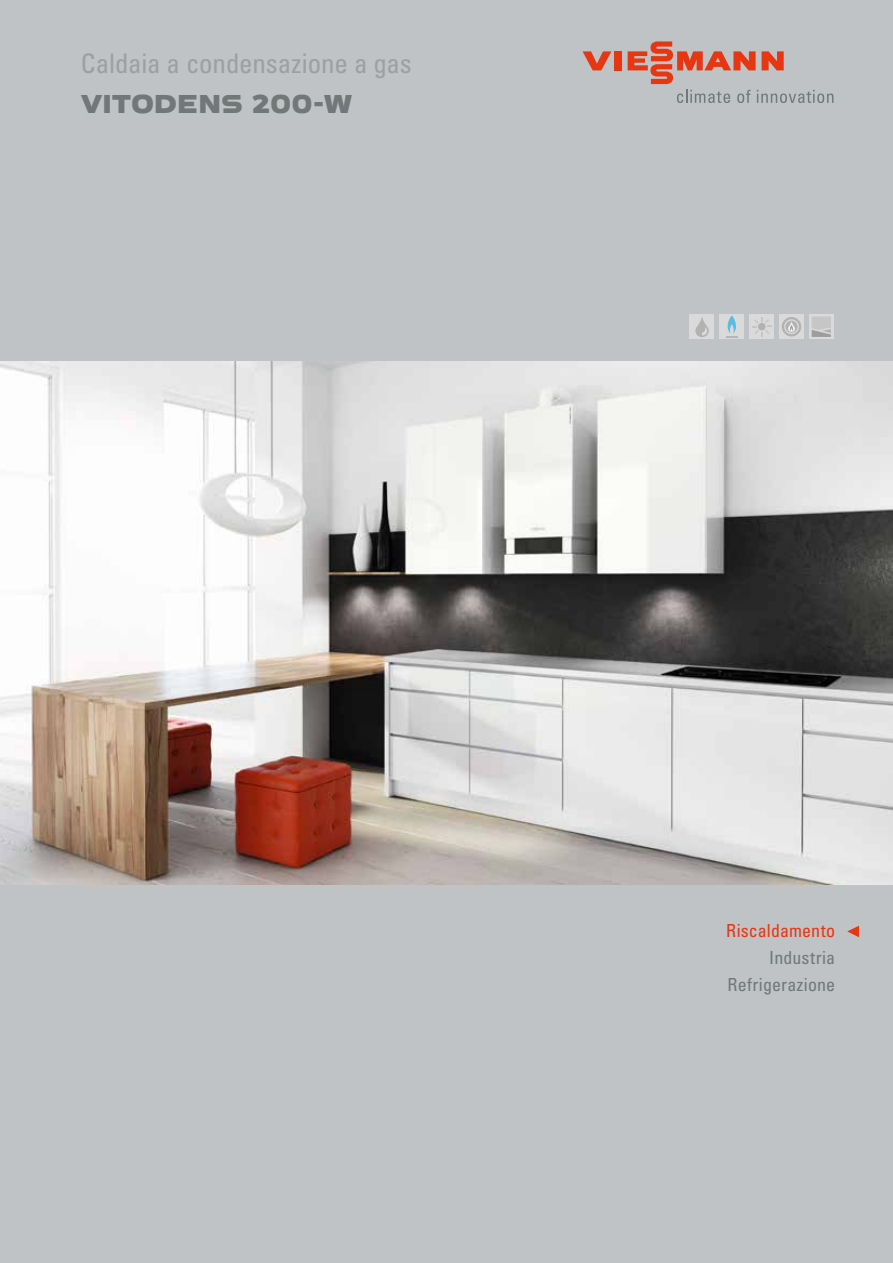
<style>
.page{position:relative;width:893px;height:1263px;background:#bfc3c6}
.page>*{position:absolute;margin:0;border:0;box-sizing:border-box;transform-origin:0 0}
.t1{font:condensed 27px "Univers LTCYR 57";letter-spacing:-.005em;color:#9ca0a0}
.t2{font:27px "VIESSMANN Normal";letter-spacing:-.025em;color:#727777}
.t3{font:condensed 18px/27px "Univers LTCYR 57";letter-spacing:.01em;color:#727777;text-align:right}
.t4{font:condensed 18px "Univers LTCYR 57";letter-spacing:.005em;color:#e63612}
</style>
<div class="page">
<div style="left:809px;top:315px;width:24px;height:24px;background:#dadada"></div>
<svg style="left:812px;top:317px;width:19px;height:20px"></svg>
<div style="left:750px;top:315px;width:24px;height:24px;background:#dadada"></div>
<svg style="left:752px;top:317px;width:19px;height:19px"></svg>
<div style="left:779px;top:315px;width:24px;height:24px;background:#dadada"></div>
<div style="left:782px;top:317px;width:19px;height:19px;background:#b3b2b2;border-radius:50%"></div>
<svg style="left:784px;top:319px;width:15px;height:15px"></svg>
<div style="left:720px;top:315px;width:24px;height:24px;background:#dadada"></div>
<svg style="left:726px;top:316px;width:12px;height:22px"></svg>
<div style="left:690px;top:315px;width:24px;height:24px;background:#dadada"></div>
<svg style="left:695px;top:317px;width:14px;height:20px"></svg>
<svg style="left:677px;top:90px;width:53px;height:13px"></svg>
<svg style="left:737px;top:90px;width:14px;height:13px"></svg>
<svg style="left:757px;top:90px;width:76px;height:13px"></svg>
<div style="left:614px;top:51px;width:7px;height:19px;background:#e63612"></div>
<svg style="left:583px;top:51px;width:28px;height:19px"></svg>
<svg style="left:628px;top:41px;width:128px;height:43px"></svg>
<svg style="left:762px;top:51px;width:22px;height:19px"></svg>
<svg style="left:847px;top:926px;width:12px;height:11px"></svg>
<img style="left:0;top:361px;width:893px;height:523px">
<p class="t1" style="left:81px;top:46px;width:332px">Caldaia a condensazione a gas</p>
<p class="t2" style="left:81px;top:86px;width:273px">VITODENS 200-W</p>
<p class="t4" style="left:726px;top:920px;width:110px">Riscaldamento</p>
<p class="t3" style="left:727px;top:944px;width:109px">Industria<br>Refrigerazione</p>
</div>
